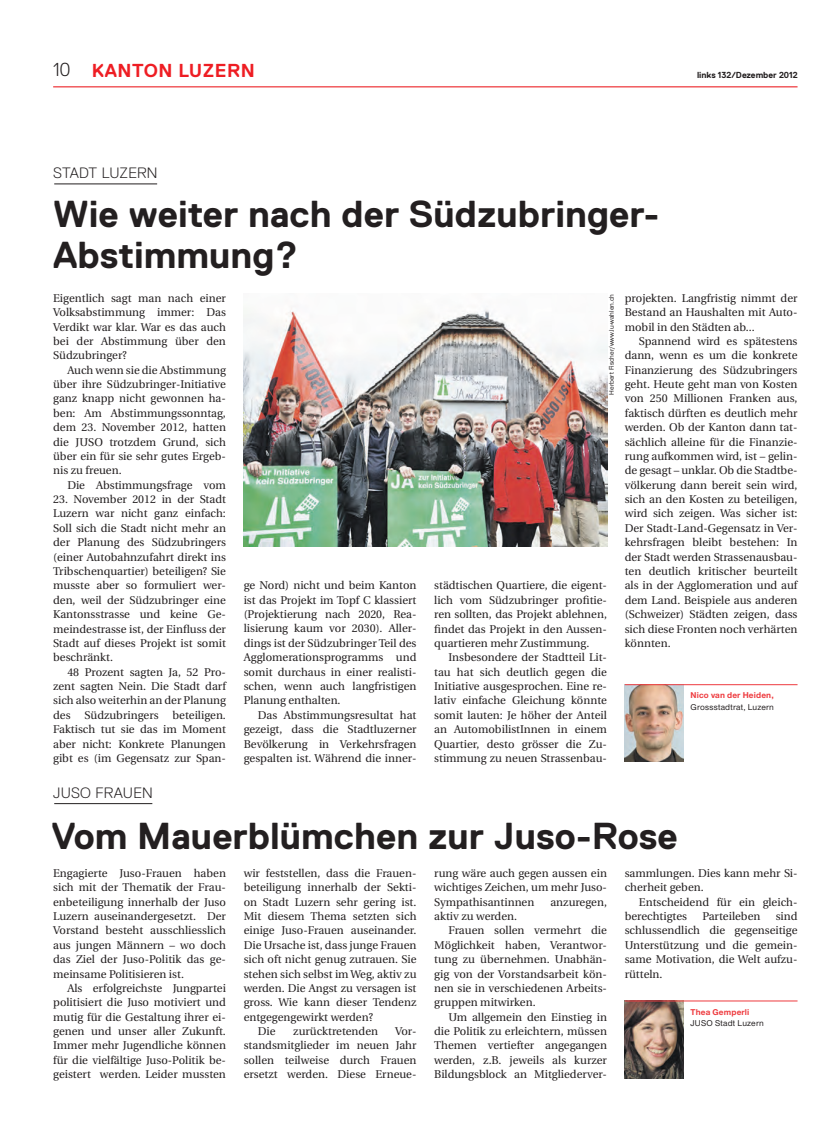
<style>
.page{position:relative;width:833px;height:1134px;background:#fff}
.page>*{position:absolute;margin:0;border:0;box-sizing:border-box;transform-origin:0 0}
.t1{font:700 37.5px/41.2px "Replica";color:#231f20}
.t2{font:700 18.75px "Replica";letter-spacing:.025em;color:#ee1d23}
.t3{font:300 15px "Replica";color:#231f20}
.t4{font:11.25px/14.4px "Utopia";color:#231f20;text-align:justify}
.t5{font:500 8.75px "Nimbus San Nov";letter-spacing:.025em;color:#231f20}
.t6{font:700 8.75px "Nimbus San Nov";letter-spacing:.015em;color:#ee3a3e}
.t7{font:700 8.75px "Replica";color:#231f20}
.t8{font:500 6.88px "Nimbus San Nov";color:#231f20}
.s1{font-weight:300;color:#231f20}
</style>
<div class="page">
<hr style="left:53px;top:86px;width:744px;height:1px;background:#ee3a3e">
<hr style="left:54px;top:184px;width:103px;height:1px;background:#231f20">
<hr style="left:54px;top:803px;width:98px;height:1px;background:#231f20">
<img style="left:625px;top:1002px;width:58px;height:76px">
<img style="left:625px;top:685px;width:58px;height:77px">
<hr style="left:625px;top:1001px;width:172px;height:1px;background:#ee3a3e">
<hr style="left:625px;top:684px;width:172px;height:1px;background:#ee3a3e">
<img style="left:244px;top:307px;width:363px;height:239px">
<h2 class="t2" style="left:53px;top:60px;width:149px"><span class="s1">10</span> Kanton Luze</h2>
<h2 class="t2" style="left:227px;top:60px;width:29px">rn</h2>
<p class="t7" style="left:697px;top:70px;width:102px">links 132/Dezember 2012</p>
<h3 class="t3" style="left:53px;top:165px;width:106px">STADT LUZERN</h3>
<h1 class="t1" style="left:53px;top:194px;width:608px">Wie weiter nach der Südzubringer-<br>Abstimmung?</h1>
<p class="t4" style="left:53px;top:291px;width:174px">Eigentlich sagt man nach einer Volksabstimmung immer: Das Verdikt war klar. War es das auch bei der Abstimmung über den Südzubringer?</p>
<p class="t4" style="left:53px;top:363px;width:174px;text-indent:14px">Auch wenn sie die Abstimmung über ihre Südzubringer-Initiative ganz knapp nicht gewonnen ha&shy;ben: Am Abstimmungssonntag, dem 23. November 2012, hatten die JUSO trotzdem Grund, sich über ein für sie sehr gutes Ergeb&shy;nis zu freuen.</p>
<p class="t4" style="left:67px;top:478px;width:160px">Die Abstimmungsfrage vom</p>
<p class="t4" style="left:53px;top:492px;width:174px">23. November 2012 in der Stadt Luzern war nicht ganz einfach:<br>Soll sich die Stadt nicht mehr an der Planung des Südzubringers (einer Autobahnzufahrt direkt ins Tribschenquartier) beteiligen? Sie musste aber so formuliert wer&shy;den, weil der Südzubringer eine Kantonsstrasse und keine Ge&shy;meindestrasse ist, der Einfluss der Stadt auf dieses Projekt ist somit beschränkt.</p>
<p class="t4" style="left:53px;top:665px;width:174px;text-indent:14px">48 Prozent sagten Ja, 52 Pro&shy;zent sagten Nein. Die Stadt darf sich also weiterhin an der Planung des Südzubringers beteiligen.<br>Faktisch tut sie das im Moment aber nicht: Konkrete Planungen gibt es (im Gegensatz zur Span-</p>
<p class="t4" style="left:625px;top:291px;width:174px">projekten. Langfristig nimmt der Bestand an Haushalten mit Auto&shy;mobil in den Städten ab...</p>
<p class="t4" style="left:625px;top:334px;width:174px;text-indent:14px">Spannend wird es spätestens dann, wenn es um die konkrete Finanzierung des Südzubringers geht. Heute geht man von Kosten von 250 Millionen Franken aus, faktisch dürften es deutlich mehr werden. Ob der Kanton dann tat&shy;sächlich alleine für die Finanzie&shy;rung aufkommen wird, ist – gelin&shy;de gesagt – unklar. Ob die Stadtbe&shy;völkerung dann bereit sein wird, sich an den Kosten zu beteiligen, wird sich zeigen. Was sicher ist:<br>Der Stadt-Land-Gegensatz in Ver&shy;kehrsfragen bleibt bestehen: In der Stadt werden Strassenausbau&shy;ten deutlich kritischer beurteilt als in der Agglomeration und auf dem Land. Beispiele aus anderen (Schweizer) Städten zeigen, dass sich diese Fronten noch verhärten könnten.</p>
<p class="t8" style="left:607px;top:395px;width:102px;rotate:-90deg">Herbert Fischer/www.lu-wahlen.ch</p>
<p class="t4" style="left:244px;top:578px;width:174px">ge Nord) nicht und beim Kanton ist das Projekt im Topf C klassiert (Projektierung nach 2020, Rea&shy;lisierung kaum vor 2030). Aller&shy;dings ist der Südzubringer Teil des Agglomerationsprogramms und somit durchaus in einer realisti&shy;schen, wenn auch langfristigen Planung enthalten.</p>
<p class="t4" style="left:244px;top:708px;width:174px;text-indent:14px">Das Abstimmungsresultat hat gezeigt, dass die Stadtluzerner Bevölkerung in Verkehrsfragen gespalten ist. Während die inner-</p>
<p class="t4" style="left:434px;top:579px;width:174px">städtischen Quartiere, die eigent&shy;lich vom Südzubringer profitie&shy;ren sollten, das Projekt ablehnen, findet das Projekt in den Aussen&shy;quartieren mehr Zustimmung.</p>
<p class="t4" style="left:434px;top:650px;width:174px;text-indent:14px">Insbesondere der Stadtteil Lit&shy;tau hat sich deutlich gegen die Initiative ausgesprochen. Eine re&shy;lativ einfache Gleichung könnte somit lauten: Je höher der Anteil an AutomobilistInnen in einem Quartier, desto grösser die Zu&shy;stimmung zu neuen Strassenbau-</p>
<p class="t6" style="left:690px;top:690px;width:85px">Nico van der Heiden,</p>
<p class="t5" style="left:690px;top:702px;width:85px">Grossstadtrat, Luzern</p>
<h3 class="t3" style="left:53px;top:785px;width:101px">JUSO FRAUEN</h3>
<h1 class="t1" style="left:51px;top:815px;width:628px">Vom Mauerblümchen zur Juso-Rose</h1>
<p class="t4" style="left:53px;top:866px;width:174px">Engagierte Juso-Frauen haben sich mit der Thematik der Frau&shy;enbeteiligung innerhalb der Juso Luzern auseinandergesetzt. Der Vorstand besteht ausschliesslich aus jungen Männern – wo doch das Ziel der Juso-Politik das ge&shy;meinsame Politisieren ist.</p>
<p class="t4" style="left:53px;top:981px;width:174px;text-indent:14px">Als erfolgreichste Jungpartei politisiert die Juso motiviert und mutig für die Gestaltung ihrer ei&shy;genen und unser aller Zukunft.<br>Immer mehr Jugendliche können für die vielfältige Juso-Politik be&shy;geistert werden. Leider mussten</p>
<p class="t4" style="left:625px;top:866px;width:174px">sammlungen. Dies kann mehr Si&shy;cherheit geben.</p>
<p class="t4" style="left:625px;top:895px;width:174px;text-indent:14px">Entscheidend für ein gleich&shy;berechtigtes</p>
<p class="t4" style="left:244px;top:866px;width:174px">wir feststellen, dass die Frauen-</p>
<p class="t4" style="left:244px;top:880px;width:174px">beteiligung innerhalb der Sekti-</p>
<p class="t4" style="left:244px;top:895px;width:174px">on Stadt Luzern sehr gering ist.</p>
<p class="t4" style="left:244px;top:909px;width:174px">Mit diesem Thema setzten sich</p>
<p class="t4" style="left:244px;top:924px;width:174px">einige Juso-Frauen auseinander.</p>
<p class="t4" style="left:244px;top:938px;width:174px">Die Ursache ist, dass junge Frauen</p>
<p class="t4" style="left:244px;top:952px;width:174px">sich oft nicht genug zutrauen. Sie</p>
<p class="t4" style="left:244px;top:967px;width:174px">stehen sich selbst im Weg, aktiv zu</p>
<p class="t4" style="left:244px;top:981px;width:174px">werden. Die Angst zu versagen ist</p>
<p class="t4" style="left:244px;top:995px;width:174px">gross. Wie kann dieser Tendenz</p>
<p class="t4" style="left:244px;top:1010px;width:131px">entgegengewirkt werden?</p>
<p class="t4" style="left:258px;top:1024px;width:19px">Die</p>
<p class="t4" style="left:293px;top:1024px;width:86px">zurücktretenden</p>
<p class="t4" style="left:434px;top:866px;width:174px;text-align:left">rung wäre auch gegen aussen ein wichtiges Zeichen, um mehr Juso-<br>Sympathisantinnen</p>
<p class="t4" style="left:550px;top:895px;width:58px">anzuregen,</p>
<p class="t4" style="left:625px;top:909px;width:174px;text-indent:151px">sind schlussendlich die gegenseitige Unterstützung und die gemein&shy;same Motivation, die Welt aufzu&shy;rütteln.</p>
<p class="t4" style="left:702px;top:909px;width:60px">Parteileben</p>
<p class="t4" style="left:434px;top:909px;width:84px">aktiv zu werden.</p>
<p class="t4" style="left:448px;top:924px;width:160px">Frauen sollen vermehrt die</p>
<p class="t4" style="left:434px;top:938px;width:174px">Möglichkeit haben, Verantwor-</p>
<p class="t4" style="left:434px;top:952px;width:174px">tung zu übernehmen. Unabhän-</p>
<p class="t4" style="left:434px;top:967px;width:174px">gig von der Vorstandsarbeit kön-</p>
<p class="t4" style="left:434px;top:981px;width:174px">nen sie in verschiedenen Arbeits-</p>
<p class="t4" style="left:434px;top:995px;width:103px">gruppen mitwirken.</p>
<p class="t4" style="left:448px;top:1010px;width:160px">Um allgemein den Einstieg in</p>
<p class="t4" style="left:434px;top:1024px;width:174px">die Politik zu erleichtern, müssen</p>
<p class="t4" style="left:434px;top:1039px;width:174px">Themen vertiefter angegangen</p>
<p class="t4" style="left:434px;top:1053px;width:174px">werden, z.B. jeweils als kurzer</p>
<p class="t4" style="left:434px;top:1067px;width:174px">Bildungsblock an Mitgliederver-</p>
<p class="t6" style="left:690px;top:1006px;width:60px">Thea Gemperli</p>
<p class="t5" style="left:690px;top:1018px;width:75px">JUSO Stadt Luzern</p>
<p class="t4" style="left:244px;top:1024px;width:174px;text-indent:151px">Vor&shy;standsmitglieder im neuen Jahr sollen teilweise durch Frauen ersetzt werden. Diese Erneue-</p>
</div>
